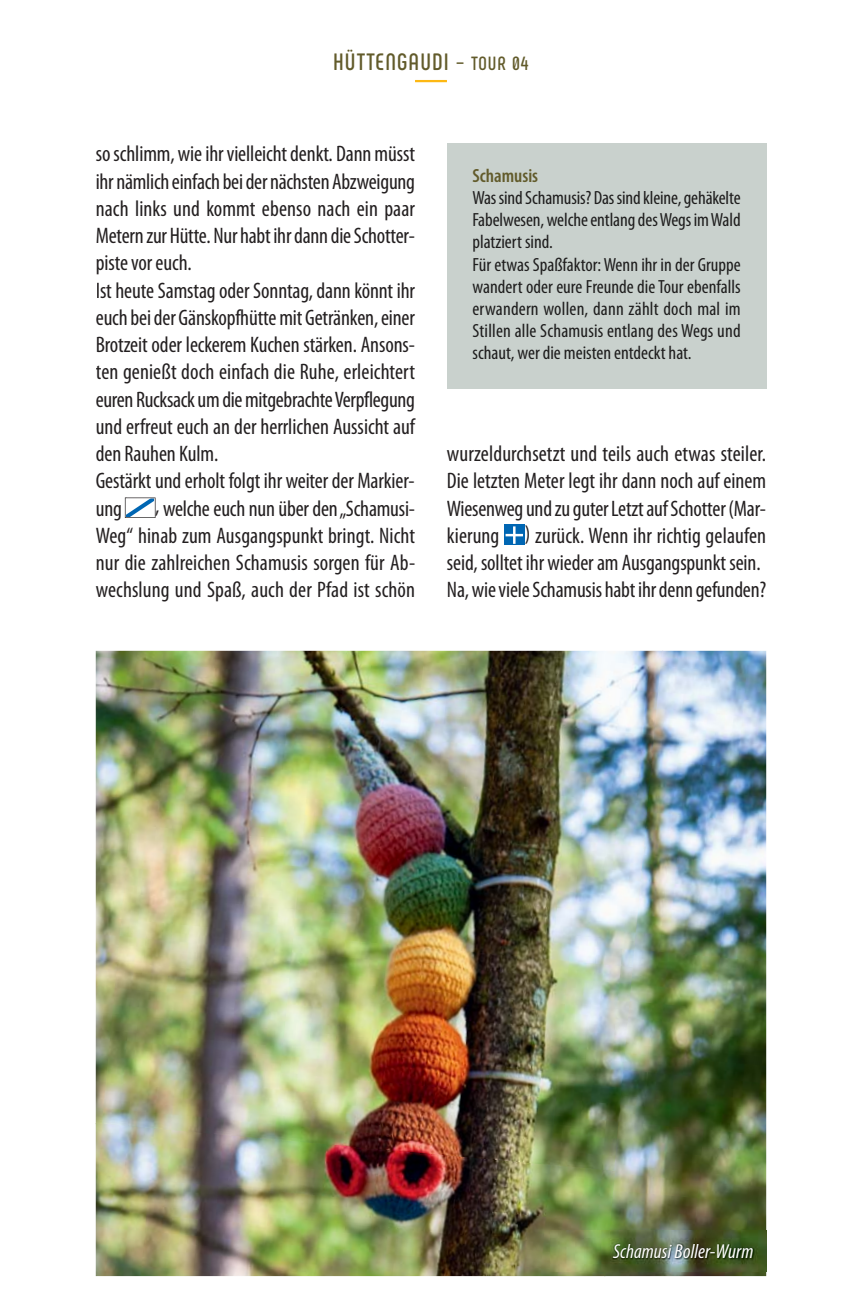
<style>
.page{position:relative;width:862px;height:1308px;background:#fff}
.page>*{position:absolute;margin:0;border:0;box-sizing:border-box;transform-origin:0 0}
.t1{font:700 23.62px "Phenomena";letter-spacing:.05em;color:#625b2b}
.t2{font:condensed 22.5px/27.2px "Myriad Pro";letter-spacing:-.005em;color:#231f20}
.t3{font:italic condensed 20.25px "Myriad Pro";letter-spacing:.005em;color:#fff}
.t4{font:condensed 19.12px/22.1px "Myriad Pro";color:#1e1d1d}
.t5{font:600 condensed 19.12px "Myriad Pro";color:#625b2b}
.s1{font-size:19.12px}
</style>
<div class="page">
<svg style="left:125px;top:497px;width:30px;height:21px"></svg>
<svg style="left:504px;top:525px;width:20px;height:20px"></svg>
<svg style="left:505px;top:526px;width:17px;height:18px"></svg>
<img style="left:96px;top:651px;width:503px;height:468px">
<img style="left:599px;top:651px;width:166px;height:625px">
<img style="left:96px;top:1119px;width:518px;height:157px">
<img style="left:550px;top:1230px;width:215px;height:41px">
<div style="left:446px;top:144px;width:319px;height:245px;background:#c9d1cd"></div>
<hr style="left:415px;top:80px;width:31px;height:2px;background:#fdb813">
<p class="t1" style="left:333px;top:54px;width:197px">HÜTTENGAUDI <span class="s1">– TOUR 04</span></p>
<p class="t2" style="left:96px;top:143px;width:320px">so schlimm, wie ihr vielleicht denkt. Dann müsst ihr nämlich einfach bei der nächsten Abzweigung nach links und kommt ebenso nach ein paar Metern zur Hütte. Nur habt ihr dann die Schotter&shy;piste vor euch.<br>Ist heute Samstag oder Sonntag, dann könnt ihr euch bei der Gänskopfhütte mit Getränken, einer Brotzeit oder leckerem Kuchen stärken. Ansons&shy;ten genießt doch einfach die Ruhe, erleichtert euren Rucksack um die mitgebrachte Verpflegung und erfreut euch an der herrlichen Aussicht auf den Rauhen Kulm.<br>Gestärkt und erholt folgt ihr weiter der Markier - ung</p>
<p class="t2" style="left:96px;top:496px;width:321px;text-align:justify;text-indent:59px">, welche euch nun über den „Schamusi-Weg“ hinab zum Ausgangspunkt bringt. Nicht nur die zahlreichen Schamusis sorgen für Ab&shy;wechslung und Spaß, auch der Pfad ist schön</p>
<p class="t5" style="left:472px;top:169px;width:67px">Schamusis</p>
<p class="t4" style="left:472px;top:189px;width:269px">Was sind Schamusis? Das sindkleine, gehäkelte Fabelwesen, welche entlang des Wegs im Wald platziert sind.<br>Für etwas Spaßfaktor: Wenn ihr in der Gruppe wandert oder eure Freunde die Tour ebenfalls erwandern wollen, dann zählt doch mal im Stillen alle Schamusis entlang des Wegs und schaut, wer die meisten entdeckt hat.</p>
<p class="t2" style="left:446px;top:442px;width:321px">wurzeldurchsetzt und teils auch etwas steiler.<br>Die letzten Meter legt ihr dann noch auf einem Wiesenweg und zu guter Letzt auf Schotter (Mar&shy;kierung ) zurück. Wenn ihr richtig gelaufen seid, solltet ihr wieder am Ausgangspunkt sein.<br>Na, wie viele Schamusis habt ihr denn gefunden?</p>
<p class="t3" style="left:612px;top:1243px;width:142px">Schamusi Boller-Wurm</p>
</div>
